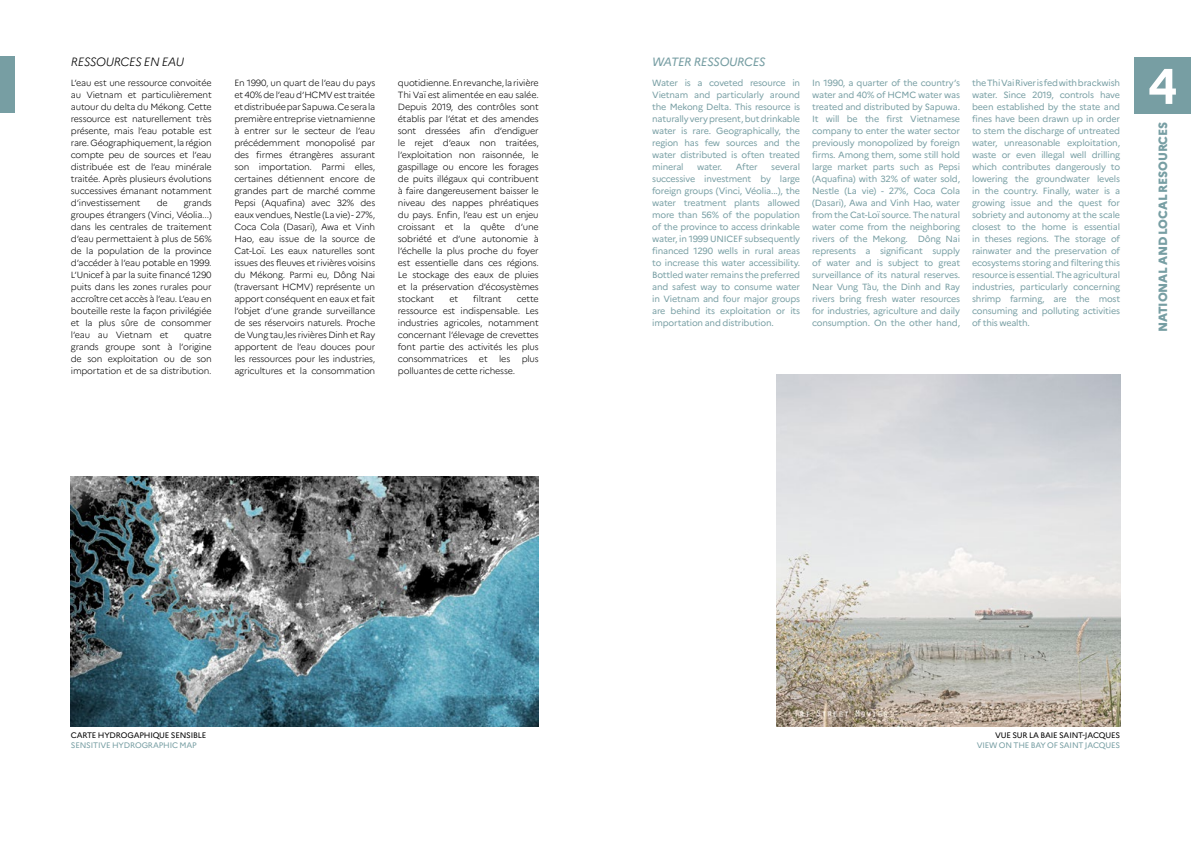
<style>
.page{position:relative;width:1191px;height:842px;background:#fff}
.page>*{position:absolute;margin:0;border:0;box-sizing:border-box;transform-origin:0 0}
.numero_projet{font:700 50px "Marianne";color:#fff}
.option{font:800 12px "Marianne";letter-spacing:-.02em;color:#779ea3}
.sous_titre{font:italic 300 12px "Marianne";letter-spacing:-.035em;color:#000}
.t1{font:italic 12px "Marianne";letter-spacing:-.04em;color:#779ea3}
.t2{font:300 9px/12px "Marianne";letter-spacing:-.02em;color:#000;text-align:justify}
.texte_anglais{font:9px/12px "Marianne";letter-spacing:-.02em;color:#779ea3;text-align:justify}
.légende_image{font:8px "Marianne";letter-spacing:-.02em;color:#000}
.légende_image_anglai{font:8px "Marianne";letter-spacing:-.02em;color:#779ea3}
</style>
<div class="page">
<div style="left:1134px;top:57px;width:57px;height:57px;background:#779ea3"></div>
<div style="left:0;top:56px;width:14px;height:57px;background:#779ea3"></div>
<img style="left:71px;top:477px;width:468px;height:249px">
<img style="left:776px;top:374px;width:344px;height:352px">
<p class="sous_titre" style="left:71px;top:54px;width:115px">RESSOURCES EN EAU</p>
<p class="t2" style="left:71px;top:77px;width:142px">L’eau est une ressource convoitée au Vietnam et particulièrement autour du delta du Mékong. Cette ressource est naturellement très présente, mais l’eau potable est rare. Géographiquement, la région compte peu de sources et l’eau distribuée est de l’eau minérale traitée. Après plusieurs évolutions successives émanant notamment d’investissement</p>
<p class="t2" style="left:71px;top:197px;width:142px;text-indent:113px">grands groupes étrangers (Vinci, Véolia...) dans les centrales de traitement d’eau permettaient à plus de 56% de la population de la province d’accéder à l’eau potable en 1999.<br>L’Unicef à par la suite financé 1290 puits dans les zones rurales pour accroître cet accès à l’eau. L’eau en bouteille reste la façon privilégiée et la plus sûre de consommer l’eau au Vietnam et</p>
<p class="t2" style="left:157px;top:197px;width:13px">de</p>
<p class="t2" style="left:71px;top:329px;width:142px;text-indent:113px">quatre grands groupe sont à l’origine de son exploitation ou de son importation et de sa distribution.</p>
<p class="t2" style="left:234px;top:77px;width:142px">En 1990, un quart de l’eau du pays et 40% de l’eau d’HCMV est traitée et distribuée par Sapuwa. Ce sera la première entreprise vietnamienne à entrer sur le secteur de l’eau précédemment monopolisé par des firmes étrangères assurant son importation. Parmi elles, certaines détiennent encore de grandes part de marché comme Pepsi (Aquafina) avec 32% des eaux vendues, Nestle (La vie) - 27%, Coca Cola (Dasari), Awa et Vinh Hao, eau issue de la source de Cat-Loï. Les eaux naturelles sont issues des fleuves et rivières voisins du Mékong. Parmi eu, Dông Nai (traversant HCMV) représente un apport conséquent en eaux et fait l’objet d’une grande surveillance de ses réservoirs naturels. Proche de Vung tau,les rivières Dinh et Ray apportent de l’eau douces pour les ressources pour les industries, agricultures et la consommation</p>
<p class="t2" style="left:398px;top:77px;width:142px">quotidienne. En revanche, la rivière Thi Vaï est alimentée en eau salée.<br>Depuis 2019, des contrôles sont établis par l’état et des amendes sont dressées afin d’endiguer le rejet d’eaux non traitées, l’exploitation non raisonnée, le gaspillage ou encore les forages de puits illégaux qui contribuent à faire dangereusement baisser le niveau des nappes phréatiques du pays. Enfin, l’eau est un enjeu croissant et la quête d’une sobriété et d’une autonomie à l’échelle la plus proche du foyer est essentielle dans ces régions.<br>Le stockage des eaux de pluies et la préservation d’écosystèmes stockant</p>
<p class="t2" style="left:449px;top:293px;width:10px">et</p>
<p class="t2" style="left:473px;top:293px;width:30px">filtrant</p>
<p class="t2" style="left:398px;top:293px;width:142px;text-indent:119px">cette ressource est indispensable. Les industries agricoles, notamment concernant l’élevage de crevettes font partie des activités les plus consommatrices</p>
<p class="t2" style="left:479px;top:353px;width:10px">et</p>
<p class="t2" style="left:499px;top:353px;width:13px">les</p>
<p class="t2" style="left:521px;top:353px;width:19px">plus</p>
<p class="t2" style="left:398px;top:365px;width:119px">polluantes de cette richesse.</p>
<p class="t1" style="left:652px;top:54px;width:115px">WATER RESSOURCES</p>
<p class="texte_anglais" style="left:652px;top:77px;width:149px">Water is a coveted resource in Vietnam and particularly around the Mekong Delta. This resource is naturally very present, but drinkable water is rare. Geographically, the region has few sources and the water distributed is often treated mineral</p>
<p class="texte_anglais" style="left:652px;top:161px;width:149px;text-indent:119px">several successive investment by large foreign groups (Vinci, Véolia...), the water treatment plants allowed more than 56% of the population of the province to access drinkable water, in 1999 UNICEF subsequently financed 1290 wells in rural areas to increase this water accessibility.<br>Bottled water remains the preferred and safest way to consume water in Vietnam and four major groups are behind its exploitation or its importation and distribution.</p>
<p class="texte_anglais" style="left:697px;top:161px;width:27px">water.</p>
<p class="texte_anglais" style="left:736px;top:161px;width:24px">After</p>
<p class="texte_anglais" style="left:812px;top:77px;width:149px">In 1990, a quarter of the country’s water and 40% of HCMC water was treated and distributed by Sapuwa.<br>It will be the first Vietnamese company to enter the water sector previously monopolized by foreign firms. Among them, some still hold large market parts such as Pepsi (Aquafina) with 32% of water sold, Nestle (La vie) - 27%, Coca Cola (Dasari), Awa and Vinh Hao, water from the Cat-Loï source. The natural water come from the neighboring rivers of the Mekong. Dông Nai represents a significant supply of water and is subject to great surveillance of its natural reserves.<br>Near Vung Tàu, the Dinh and Ray rivers bring fresh water resources for industries, agriculture and daily consumption. On the other hand,</p>
<p class="texte_anglais" style="left:972px;top:77px;width:149px">the Thi Vai River is fed with brackwish water. Since 2019, controls have been established by the state and fines have been drawn up in order to stem the discharge of untreated water, unreasonable exploitation, waste or even illegal well drilling which contributes dangerously to lowering the groundwater levels in the country. Finally, water is a growing issue and the quest for sobriety and autonomy at the scale closest to the home is essential in theses regions. The storage of rainwater and the preservation of ecosystems storing and filtering this resource is essential. The agricultural industries, particularly concerning shrimp farming, are the most consuming and polluting activities of this wealth.</p>
<p class="numero_projet" style="left:1147px;top:56px;width:31px">4</p>
<p class="option" style="left:1155px;top:332px;width:211px;rotate:-90deg">NATIONAL AND LOCAL RESOURCES</p>
<p class="légende_image" style="left:71px;top:730px;width:137px">CARTE HYDROGAPHIQUE SENSIBLE</p>
<p class="légende_image_anglai" style="left:71px;top:740px;width:127px">SENSITIVE HYDROGRAPHIC MAP</p>
<p class="légende_image" style="left:995px;top:730px;width:126px">VUE SUR LA BAIE SAINT-JACQUES</p>
<p class="légende_image_anglai" style="left:976px;top:740px;width:145px">VIEW ON THE BAY OF SAINT JACQUES</p>
</div>
